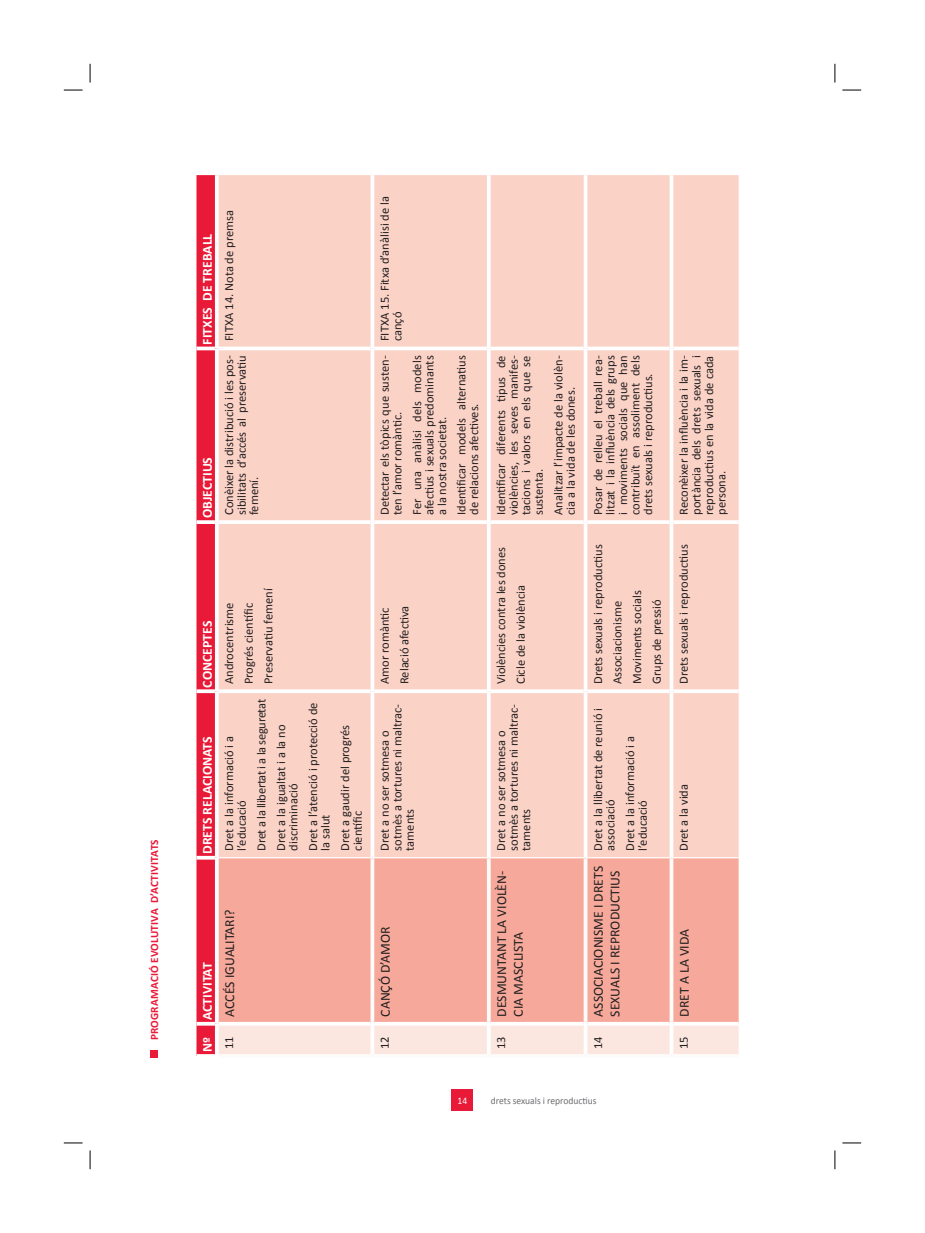
<style>
.page{position:relative;width:925px;height:1233px;background:#fff}
.page>*{position:absolute;margin:0;border:0;box-sizing:border-box;transform-origin:0 0}
.t1{font:13.75px/16.5px "Calibri";color:#231f20}
.t2{font:700 13.75px "Calibri";color:#fff}
.t3{font:12.5px/12.5px "Calibri";color:#231f20}
.t4{font:12.5px/19.6px "Calibri";letter-spacing:-.025em;color:#231f20}
.t5{font:700 11.25px "Calibri";letter-spacing:.01em;color:#e91938}
.t6{font:10px "Calibri";color:#6c6d70;scale:.96 1}
.t7{font:10px "Calibri";color:#fff;scale:.96 1}
</style>
<div class="page">
<div style="left:451px;top:1089px;width:22px;height:21px;background:#e91938"></div>
<div style="left:150px;top:1050px;width:8px;height:7px;background:#e91938"></div>
<svg style="left:196px;top:175px;width:542px;height:879px"></svg>
<div style="left:218px;top:858px;width:520px;height:163px;background:#f6a99a"></div>
<svg style="left:218px;top:175px;width:520px;height:682px;fill:#fbd2c6"></svg>
<svg style="left:196px;top:346px;width:19px;height:4px"></svg>
<svg style="left:218px;top:1021px;width:152px;height:4px"></svg>
<svg style="left:218px;top:689px;width:152px;height:4px"></svg>
<svg style="left:218px;top:520px;width:152px;height:4px"></svg>
<svg style="left:218px;top:346px;width:152px;height:4px"></svg>
<svg style="left:370px;top:1021px;width:4px;height:33px"></svg>
<svg style="left:374px;top:1021px;width:112px;height:4px"></svg>
<svg style="left:370px;top:691px;width:4px;height:166px"></svg>
<svg style="left:370px;top:522px;width:4px;height:169px"></svg>
<svg style="left:374px;top:689px;width:112px;height:4px"></svg>
<svg style="left:370px;top:348px;width:4px;height:174px"></svg>
<svg style="left:374px;top:520px;width:112px;height:4px"></svg>
<svg style="left:370px;top:175px;width:4px;height:173px"></svg>
<svg style="left:374px;top:346px;width:112px;height:4px"></svg>
<svg style="left:486px;top:1021px;width:4px;height:33px"></svg>
<svg style="left:490px;top:1021px;width:93px;height:4px"></svg>
<svg style="left:486px;top:691px;width:4px;height:166px"></svg>
<svg style="left:486px;top:522px;width:4px;height:169px"></svg>
<svg style="left:490px;top:689px;width:93px;height:4px"></svg>
<svg style="left:486px;top:348px;width:4px;height:174px"></svg>
<svg style="left:490px;top:520px;width:93px;height:4px"></svg>
<svg style="left:486px;top:175px;width:4px;height:173px"></svg>
<svg style="left:490px;top:346px;width:93px;height:4px"></svg>
<svg style="left:583px;top:1021px;width:4px;height:33px"></svg>
<svg style="left:587px;top:1021px;width:82px;height:4px"></svg>
<svg style="left:583px;top:691px;width:4px;height:166px"></svg>
<svg style="left:583px;top:522px;width:4px;height:169px"></svg>
<svg style="left:587px;top:689px;width:82px;height:4px"></svg>
<svg style="left:583px;top:348px;width:4px;height:174px"></svg>
<svg style="left:587px;top:520px;width:82px;height:4px"></svg>
<svg style="left:583px;top:175px;width:4px;height:173px"></svg>
<svg style="left:587px;top:346px;width:82px;height:4px"></svg>
<svg style="left:669px;top:1021px;width:4px;height:33px"></svg>
<svg style="left:673px;top:1021px;width:65px;height:4px"></svg>
<svg style="left:669px;top:691px;width:4px;height:166px"></svg>
<svg style="left:669px;top:522px;width:4px;height:169px"></svg>
<svg style="left:673px;top:689px;width:65px;height:4px"></svg>
<svg style="left:669px;top:348px;width:4px;height:174px"></svg>
<svg style="left:673px;top:520px;width:65px;height:4px"></svg>
<svg style="left:669px;top:175px;width:4px;height:173px"></svg>
<svg style="left:673px;top:346px;width:65px;height:4px"></svg>
<svg style="left:196px;top:1021px;width:19px;height:4px"></svg>
<svg style="left:196px;top:689px;width:19px;height:4px"></svg>
<hr style="left:215px;top:857px;width:3px;height:166px;background:#fff">
<hr style="left:215px;top:348px;width:3px;height:174px;background:#fff">
<hr style="left:215px;top:175px;width:3px;height:173px;background:#fff">
<svg style="left:196px;top:855px;width:19px;height:4px"></svg>
<svg style="left:196px;top:520px;width:19px;height:4px"></svg>
<hr style="left:215px;top:1023px;width:3px;height:34px;background:#fff">
<hr style="left:215px;top:691px;width:3px;height:166px;background:#fff">
<hr style="left:215px;top:522px;width:3px;height:169px;background:#fff">
<hr style="left:218px;top:1054px;width:154px;height:3px;background:#fefcfb">
<hr style="left:218px;top:857px;width:154px;height:1px;background:#fefcfb">
<svg style="left:370px;top:858px;width:4px;height:163px"></svg>
<svg style="left:486px;top:858px;width:4px;height:163px"></svg>
<svg style="left:583px;top:858px;width:4px;height:163px"></svg>
<hr style="left:372px;top:1054px;width:116px;height:3px;background:#fefcfb">
<hr style="left:488px;top:1054px;width:97px;height:3px;background:#fefcfb">
<hr style="left:585px;top:1054px;width:86px;height:3px;background:#fefcfb">
<hr style="left:372px;top:857px;width:116px;height:1px;background:#fefcfb">
<hr style="left:488px;top:857px;width:97px;height:1px;background:#fefcfb">
<hr style="left:585px;top:857px;width:86px;height:1px;background:#fefcfb">
<svg style="left:669px;top:858px;width:4px;height:163px"></svg>
<hr style="left:671px;top:1054px;width:67px;height:3px;background:#fefcfb">
<hr style="left:671px;top:857px;width:67px;height:1px;background:#fefcfb">
<svg style="left:64px;top:89px;width:18px;height:2px"></svg>
<svg style="left:842px;top:89px;width:18px;height:2px"></svg>
<svg style="left:64px;top:1142px;width:18px;height:1px"></svg>
<svg style="left:842px;top:1142px;width:18px;height:1px"></svg>
<svg style="left:89px;top:64px;width:2px;height:18px"></svg>
<svg style="left:89px;top:1150px;width:2px;height:19px"></svg>
<svg style="left:834px;top:64px;width:1px;height:18px"></svg>
<svg style="left:834px;top:1150px;width:1px;height:19px"></svg>
<p class="t5" style="left:147px;top:1040px;width:202px;rotate:-90deg">PROGRAMACIÓ EVOLUTIVA D’ACTIVITATS</p>
<p class="t2" style="left:199px;top:345px;width:112px;rotate:-90deg">FITXES DE TREBALL</p>
<p class="t2" style="left:199px;top:518px;width:63px;rotate:-90deg">OBJECTIUS</p>
<p class="t3" style="left:222px;top:341px;width:133px;rotate:-90deg">FITXA 14. Nota de premsa</p>
<p class="t3" style="left:222px;top:515px;width:161px;text-align:justify;rotate:-90deg">Conèixer la distribució i les pos&shy;sibilitats d’accés al preservatiu femení.</p>
<p class="t3" style="left:378px;top:341px;width:147px;rotate:-90deg">FITXA 15. Fitxa d’anàlisi de la cançó</p>
<p class="t3" style="left:378px;top:515px;width:161px;rotate:-90deg">Detectar els tòpics que susten&shy;ten l’amor romàntic.</p>
<p class="t3" style="left:410px;top:515px;width:161px;text-align:justify;rotate:-90deg">Fer una anàlisi dels models afectius i sexuals predominants a la nostra societat.</p>
<p class="t3" style="left:454px;top:515px;width:161px;rotate:-90deg">Identificar models alternatius de relacions afectives.</p>
<p class="t2" style="left:199px;top:687px;width:68px;rotate:-90deg">CONCEPTES</p>
<p class="t2" style="left:199px;top:854px;width:119px;rotate:-90deg">DRETS RELACIONATS</p>
<p class="t3" style="left:219px;top:684px;width:97px;line-height:19.6px;rotate:-90deg">Androcentrisme<br>Progrés científic<br>Preservatiu femení</p>
<p class="t3" style="left:222px;top:850px;width:116px;rotate:-90deg">Dret a la informació i a l’educació</p>
<p class="t4" style="left:251px;top:850px;width:153px;rotate:-90deg">Dret a la llibertat i a la seguretat<br>Dret a la igualtat i a la no</p>
<p class="t3" style="left:283px;top:850px;width:150px;line-height:19.6px;rotate:-90deg">discriminació<br>Dret a l’atenció i protecció de</p>
<p class="t3" style="left:315px;top:850px;width:127px;line-height:19.6px;rotate:-90deg">la salut<br>Dret a gaudir del progrés</p>
<p class="t3" style="left:350px;top:850px;width:41px;rotate:-90deg">científic</p>
<p class="t3" style="left:374px;top:684px;width:80px;line-height:19.6px;rotate:-90deg">Amor romàntic<br>Relació afectiva</p>
<p class="t3" style="left:378px;top:850px;width:148px;rotate:-90deg">Dret a no ser sotmesa o sotmès a tortures ni maltrac&shy;taments</p>
<p class="t2" style="left:199px;top:1052px;width:91px;rotate:-90deg">Nº ACTIVITAT</p>
<p class="t1" style="left:221px;top:1016px;width:109px;rotate:-90deg">ACCÉS IGUALITARI?</p>
<p class="t3" style="left:222px;top:1048px;width:14px;rotate:-90deg">11</p>
<p class="t1" style="left:376px;top:1016px;width:92px;rotate:-90deg">CANÇÓ D’AMOR</p>
<p class="t3" style="left:378px;top:1048px;width:14px;rotate:-90deg">12</p>
<p class="t3" style="left:494px;top:515px;width:161px;text-align:justify;rotate:-90deg">Identificar diferents tipus de violències, les seves manifes&shy;tacions i valors en els que se sustenta.</p>
<p class="t3" style="left:551px;top:515px;width:161px;rotate:-90deg">Analitzar l’impacte de la violèn&shy;cia a la vida de les dones.</p>
<p class="t3" style="left:490px;top:684px;width:139px;line-height:19.6px;rotate:-90deg">Violències contra les dones<br>Cicle de la violència</p>
<p class="t3" style="left:494px;top:850px;width:148px;rotate:-90deg">Dret a no ser sotmesa o sotmès a tortures ni maltrac&shy;taments</p>
<p class="t1" style="left:492px;top:1016px;width:147px;rotate:-90deg">DESMUNTANT LA VIOLÈN-<br>CIA MASCLISTA</p>
<p class="t3" style="left:494px;top:1048px;width:14px;rotate:-90deg">13</p>
<p class="t3" style="left:590px;top:515px;width:161px;text-align:justify;rotate:-90deg">Posar de relleu el treball rea&shy;litzat i la influència dels grups i moviments socials que han contribuït en assoliment dels drets sexuals i reproductius.</p>
<p class="t3" style="left:587px;top:684px;width:141px;line-height:19.6px;rotate:-90deg">Drets sexuals i reproductius<br>Associacionisme<br>Moviments socials<br>Grups de pressió</p>
<p class="t3" style="left:590px;top:850px;width:144px;rotate:-90deg">Dret a la llibertat de reunió i associació</p>
<p class="t3" style="left:623px;top:850px;width:116px;rotate:-90deg">Dret a la informació i a l’educació</p>
<p class="t1" style="left:589px;top:1016px;width:152px;rotate:-90deg">ASSOCIACIONISME I DRETS<br>SEXUALS I REPRODUCTIUS</p>
<p class="t3" style="left:590px;top:1048px;width:14px;rotate:-90deg">14</p>
<p class="t3" style="left:676px;top:515px;width:161px;text-align:justify;rotate:-90deg">Reconèixer la influència i la im&shy;portància dels drets sexuals i reproductius en la vida de cada persona.</p>
<p class="t3" style="left:676px;top:684px;width:141px;rotate:-90deg">Drets sexuals i reproductius</p>
<p class="t3" style="left:676px;top:850px;width:68px;rotate:-90deg">Dret a la vida</p>
<p class="t1" style="left:675px;top:1016px;width:89px;rotate:-90deg">DRET A LA VIDA</p>
<p class="t3" style="left:676px;top:1048px;width:14px;rotate:-90deg">15</p>
<p class="t7" style="left:457px;top:1094px;width:12px">14</p>
<p class="t6" style="left:490px;top:1094px;width:112px">drets sexuals i reproductius</p>
</div>
